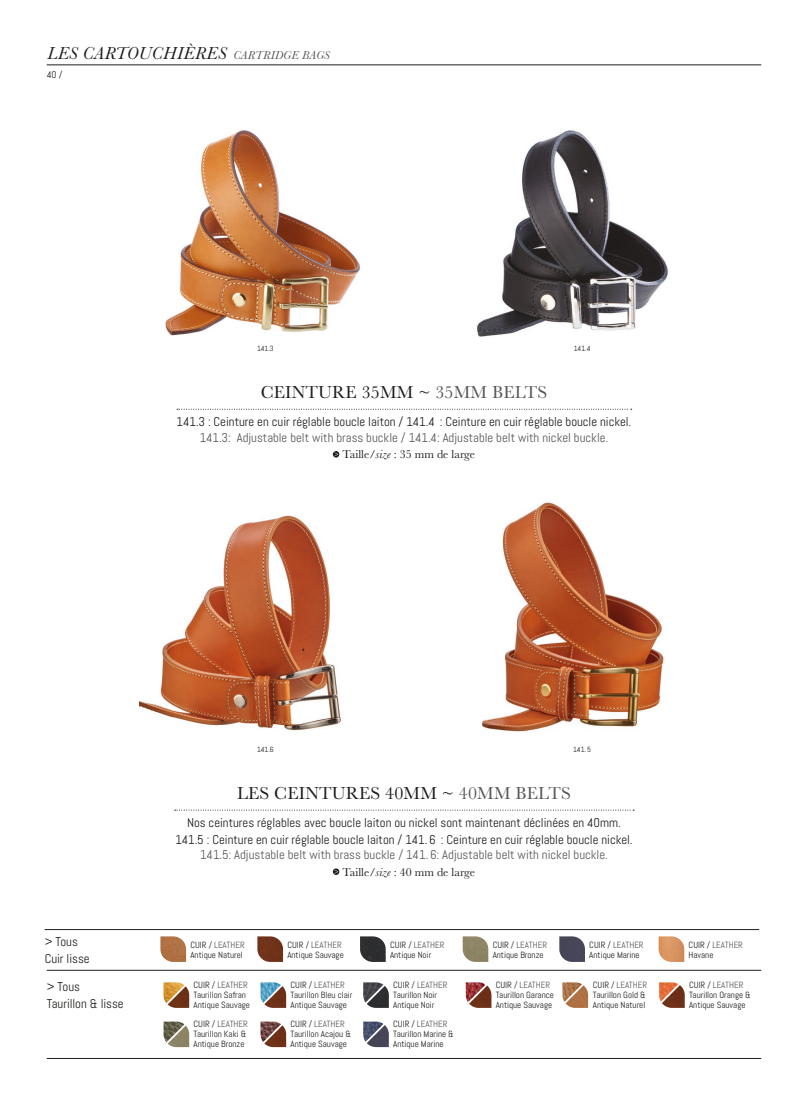
<style>
.page{position:relative;width:808px;height:1106px;background:#fff}
.page>*{position:absolute;margin:0;border:0;box-sizing:border-box;transform-origin:0 0}
.t1{font:18px "Baskerville";letter-spacing:.01em;color:#1d1d1b}
.t2{font:italic 18px "Baskerville";letter-spacing:.02em;color:#1d1d1b}
.t3{font:12.75px/16.5px "Abel";color:#1d1d1b}
.t4{font:12.75px "Abel";color:#575756}
.t5{font:12px "Baskerville";color:#1d1d1b}
.t6{font:9.75px "Abel";color:#1d1d1b}
.t7{font:9px/9.8px "Abel";color:#1d1d1b}
.t8{font:7.5px "Abel";letter-spacing:-.005em;color:#1d1d1b}
.s1{font-size:12px;color:#575756}
.s2{color:#575756}
.s3{font-style:italic}
</style>
<div class="page">
<img style="left:165px;top:130px;width:196px;height:206px">
<img style="left:139px;top:515px;width:202px;height:216px">
<img style="left:482px;top:502px;width:182px;height:230px">
<img style="left:477px;top:130px;width:191px;height:207px">
<svg style="left:177px;top:409px;width:455px;height:1px"></svg>
<svg style="left:333px;top:451px;width:6px;height:6px"></svg>
<svg style="left:175px;top:809px;width:459px;height:1px"></svg>
<svg style="left:333px;top:868px;width:6px;height:7px"></svg>
<svg style="left:334px;top:869px;width:4px;height:4px"></svg>
<hr style="left:47px;top:65px;width:714px;height:1px;background:#1d1d1b">
<hr style="left:45px;top:929px;width:714px;height:1px;background:#1d1d1b">
<img style="left:160px;top:936px;width:26px;height:26px">
<img style="left:360px;top:936px;width:26px;height:26px">
<img style="left:257px;top:936px;width:26px;height:26px">
<img style="left:463px;top:936px;width:25px;height:26px">
<img style="left:559px;top:936px;width:26px;height:26px">
<img style="left:659px;top:936px;width:25px;height:26px">
<hr style="left:47px;top:1058px;width:714px;height:1px;background:#1d1d1b">
<hr style="left:47px;top:970px;width:714px;height:1px;background:#1d1d1b">
<img style="left:164px;top:982px;width:20px;height:21px">
<img style="left:168px;top:986px;width:21px;height:21px">
<img style="left:164px;top:1021px;width:20px;height:21px">
<img style="left:168px;top:1025px;width:21px;height:22px">
<img style="left:260px;top:982px;width:21px;height:20px">
<img style="left:264px;top:986px;width:22px;height:21px">
<img style="left:260px;top:1021px;width:21px;height:21px">
<img style="left:264px;top:1025px;width:22px;height:22px">
<img style="left:363px;top:982px;width:20px;height:20px">
<img style="left:367px;top:985px;width:22px;height:22px">
<img style="left:363px;top:1021px;width:20px;height:20px">
<img style="left:367px;top:1025px;width:22px;height:22px">
<img style="left:466px;top:982px;width:19px;height:20px">
<img style="left:469px;top:985px;width:22px;height:22px">
<img style="left:562px;top:982px;width:20px;height:20px">
<img style="left:565px;top:985px;width:23px;height:22px">
<img style="left:659px;top:982px;width:19px;height:19px">
<img style="left:662px;top:985px;width:23px;height:22px">
<h1 class="t2" style="left:48px;top:41px;width:284px">LES CARTOUCHIÈRES <span class="s1">CARTRIDGE BAGS</span></h1>
<p class="t6" style="left:47px;top:68px;width:17px">40 /</p>
<p class="t8" style="left:257px;top:343px;width:18px">141.3</p>
<p class="t8" style="left:574px;top:343px;width:18px">141.4</p>
<h1 class="t1" style="left:261px;top:380px;width:288px">CEINTURE 35MM ~ <span class="s2">35MM BELTS</span></h1>
<h2 class="t3" style="left:177px;top:414px;width:456px">141.3 : Ceinture en cuir réglable boucle laiton / 141.4 : Ceinture en cuir réglable boucle nickel.</h2>
<h2 class="t4" style="left:200px;top:429px;width:410px">141.3: Adjustable belt with brass buckle / 141.4: Adjustable belt with nickel buckle.</h2>
<h3 class="t5" style="left:342px;top:447px;width:134px">Taille/<span class="s3">size</span> : 35 mm de large</h3>
<p class="t8" style="left:257px;top:744px;width:18px">141.6</p>
<p class="t8" style="left:573px;top:744px;width:19px">141.5</p>
<h1 class="t1" style="left:237px;top:781px;width:335px">LES CEINTURES 40MM ~ <span class="s2">40MM BELTS</span></h1>
<h2 class="t3" style="left:175px;top:814px;width:459px;text-align:center">Nos ceintures réglables avec boucle laiton ou nickel sont maintenant déclinées en 40mm.<br>141.5 : Ceinture en cuir réglable boucle laiton / 141. 6 : Ceinture en cuir réglable boucle nickel.</h2>
<h2 class="t4" style="left:200px;top:846px;width:409px">141.5: Adjustable belt with brass buckle / 141. 6: Adjustable belt with nickel buckle.</h2>
<h3 class="t5" style="left:342px;top:864px;width:134px">Taille/<span class="s3">size</span> : 40 mm de large</h3>
<h2 class="t3" style="left:45px;top:933px;width:46px">&gt; Tous<br>Cuir lisse</h2>
<p class="t7" style="left:190px;top:939px;width:56px">CUIR / <span class="s2">LEATHER<br></span>Antique Naturel</p>
<p class="t7" style="left:390px;top:939px;width:56px">CUIR / <span class="s2">LEATHER<br></span>Antique Noir</p>
<p class="t7" style="left:287px;top:939px;width:58px">CUIR / <span class="s2">LEATHER<br></span>Antique Sauvage</p>
<p class="t7" style="left:493px;top:939px;width:56px">CUIR / <span class="s2">LEATHER<br></span>Antique Bronze</p>
<p class="t7" style="left:589px;top:939px;width:56px">CUIR / <span class="s2">LEATHER<br></span>Antique Marine</p>
<p class="t7" style="left:689px;top:939px;width:56px">CUIR / <span class="s2">LEATHER<br></span>Havane</p>
<p class="t7" style="left:194px;top:980px;width:58px">CUIR / <span class="s2">LEATHER<br></span>Taurillon Safran<br>Antique Sauvage</p>
<p class="t7" style="left:194px;top:1019px;width:56px">CUIR / <span class="s2">LEATHER<br></span>Taurillon Kaki &amp;<br>Antique Bronze</p>
<h2 class="t3" style="left:47px;top:978px;width:78px">&gt; Tous<br>Taurillon &amp; lisse</h2>
<p class="t7" style="left:290px;top:980px;width:63px">CUIR / <span class="s2">LEATHER<br></span>Taurillon Bleu clair<br>Antique Sauvage</p>
<p class="t7" style="left:290px;top:1019px;width:62px">CUIR / <span class="s2">LEATHER<br></span>Taurillon Acajou &amp;<br>Antique Sauvage</p>
<p class="t7" style="left:393px;top:980px;width:56px">CUIR / <span class="s2">LEATHER<br></span>Taurillon Noir<br>Antique Noir</p>
<p class="t7" style="left:393px;top:1019px;width:62px">CUIR / <span class="s2">LEATHER<br></span>Taurillon Marine &amp;<br>Antique Marine</p>
<p class="t7" style="left:496px;top:980px;width:60px">CUIR / <span class="s2">LEATHER<br></span>Taurillon Garance<br>Antique Sauvage</p>
<p class="t7" style="left:593px;top:980px;width:56px">CUIR / <span class="s2">LEATHER<br></span>Taurillon Gold &amp;<br>Antique Naturel</p>
<p class="t7" style="left:689px;top:980px;width:63px">CUIR / <span class="s2">LEATHER<br></span>Taurillon Orange &amp;<br>Antique Sauvage</p>
</div>
